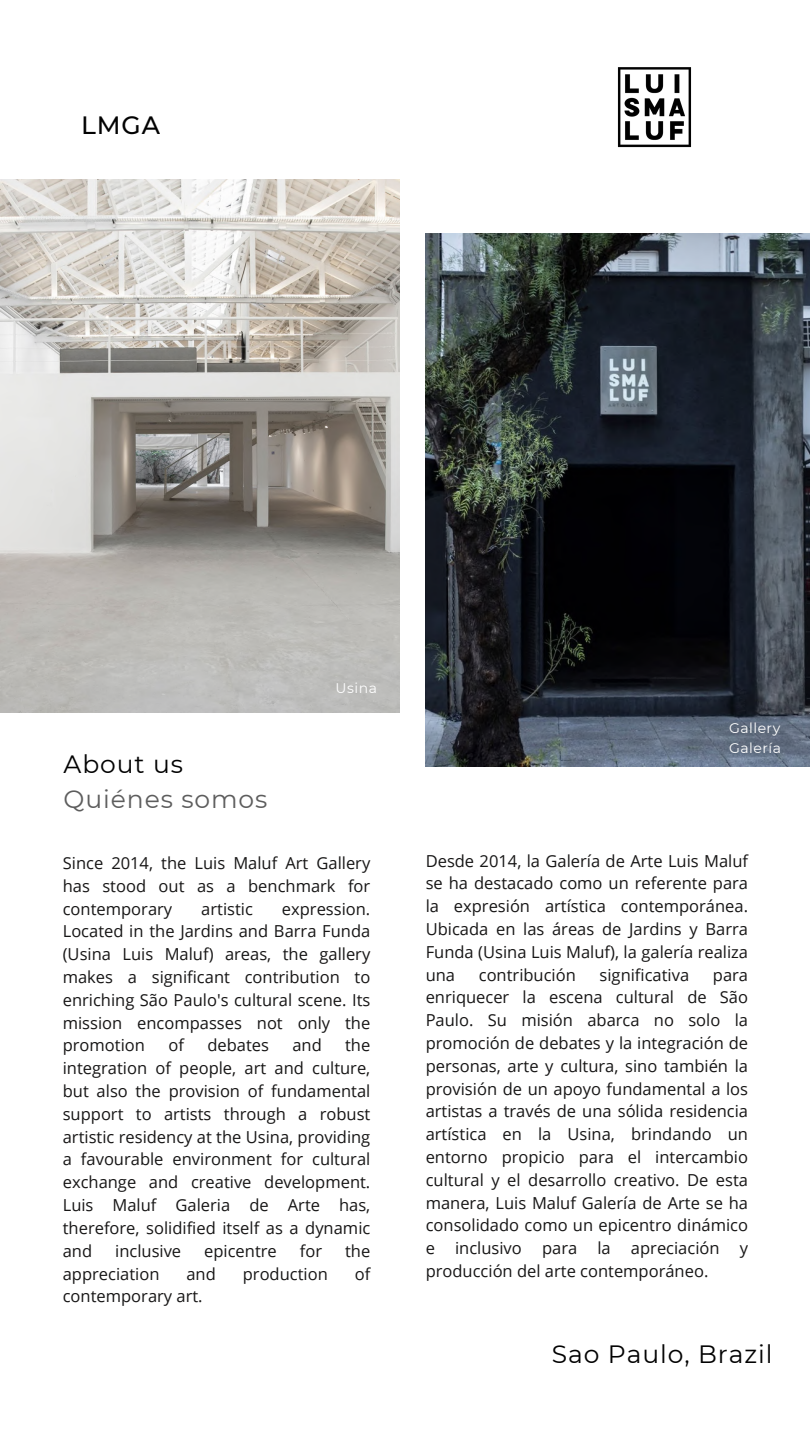
<style>
.page{position:relative;width:810px;height:1441px;background:#fff}
.page>*{position:absolute;margin:0;border:0;box-sizing:border-box;transform-origin:0 0}
.t1{font:25px/34.5px "Montserrat";letter-spacing:.035em;color:#5d5d5d}
.t2{font:25px "Montserrat";letter-spacing:.035em;color:#020202}
.t3{font:500 25px "Montserrat";color:#020202}
.t4{font:16.5px/22.8px "Open Sans";color:#171616;text-align:justify}
.t5{font:14px "Montserrat";letter-spacing:.035em;color:#fff}
.s1{color:#020202}
</style>
<div class="page">
<img style="left:0;top:179px;width:400px;height:533px">
<img style="left:426px;top:234px;width:384px;height:532px">
<img style="left:617px;top:67px;width:75px;height:81px">
<h2 class="t3" style="left:81px;top:110px;width:81px">LMGA</h2>
<p class="t1" style="left:64px;top:747px;width:205px"><span class="s1">About us<br></span>Quiénes somos</p>
<h3 class="t5" style="left:336px;top:679px;width:43px">Usina</h3>
<p class="t4" style="left:63px;top:851px;width:309px">Since 2014, the Luis Maluf Art Gallery has stood out as a benchmark for contemporary</p>
<p class="t4" style="left:63px;top:896px;width:309px;text-indent:219px">expression.<br>Located in the Jardins and Barra Funda (Usina Luis Maluf) areas, the gallery makes a significant contribution to enriching São Paulo's cultural scene. Its mission encompasses not only the promotion</p>
<p class="t4" style="left:201px;top:896px;width:53px">artistic</p>
<p class="t4" style="left:168px;top:1033px;width:17px">of</p>
<p class="t4" style="left:207px;top:1033px;width:63px">debates</p>
<p class="t4" style="left:292px;top:1033px;width:31px">and</p>
<p class="t4" style="left:63px;top:1033px;width:309px;text-indent:282px">the integration of people, art and culture, but also the provision of fundamental support to artists through a robust artistic residency at the Usina, providing a favourable environment for cultural exchange and creative development.<br>Luis Maluf Galeria de Arte has, therefore, solidified itself as a dynamic and</p>
<p class="t4" style="left:115px;top:1238px;width:68px">inclusive</p>
<p class="t4" style="left:204px;top:1238px;width:74px">epicentre</p>
<p class="t4" style="left:300px;top:1238px;width:24px">for</p>
<p class="t4" style="left:345px;top:1238px;width:27px">the</p>
<p class="t4" style="left:63px;top:1261px;width:98px">appreciation</p>
<p class="t4" style="left:186px;top:1261px;width:31px">and</p>
<p class="t4" style="left:243px;top:1261px;width:87px">production</p>
<p class="t4" style="left:355px;top:1261px;width:17px">of</p>
<p class="t4" style="left:63px;top:1284px;width:141px">contemporary art.</p>
<p class="t5" style="left:729px;top:719px;width:53px">Gallery</p>
<h3 class="t5" style="left:729px;top:739px;width:54px">Galería</h3>
<h2 class="t4" style="left:426px;top:848px;width:324px">Desde 2014, la Galería de Arte Luis Maluf se ha destacado como un referente para la expresión artística contemporánea.<br>Ubicada en las áreas de Jardins y Barra Funda (Usina Luis Maluf), la galería realiza una</h2>
<h2 class="t4" style="left:479px;top:962px;width:99px">contribución</h2>
<h2 class="t4" style="left:600px;top:962px;width:91px">significativa</h2>
<h2 class="t4" style="left:426px;top:962px;width:324px;text-indent:287px">para enriquecer la escena cultural de São Paulo. Su misión abarca no solo la promoción de debates y la integración de personas, arte y cultura, sino también la provisión de un apoyo fundamental a los artistas a través de una sólida residencia artística en la Usina, brindando un entorno propicio para el intercambio cultural y el desarrollo creativo. De esta manera, Luis Maluf Galería de Arte se ha consolidado como un epicentro dinámico e inclusivo para la apreciación y producción del arte contemporáneo.</h2>
<p class="t2" style="left:552px;top:1338px;width:222px">Sao Paulo, Brazil</p>
</div>
